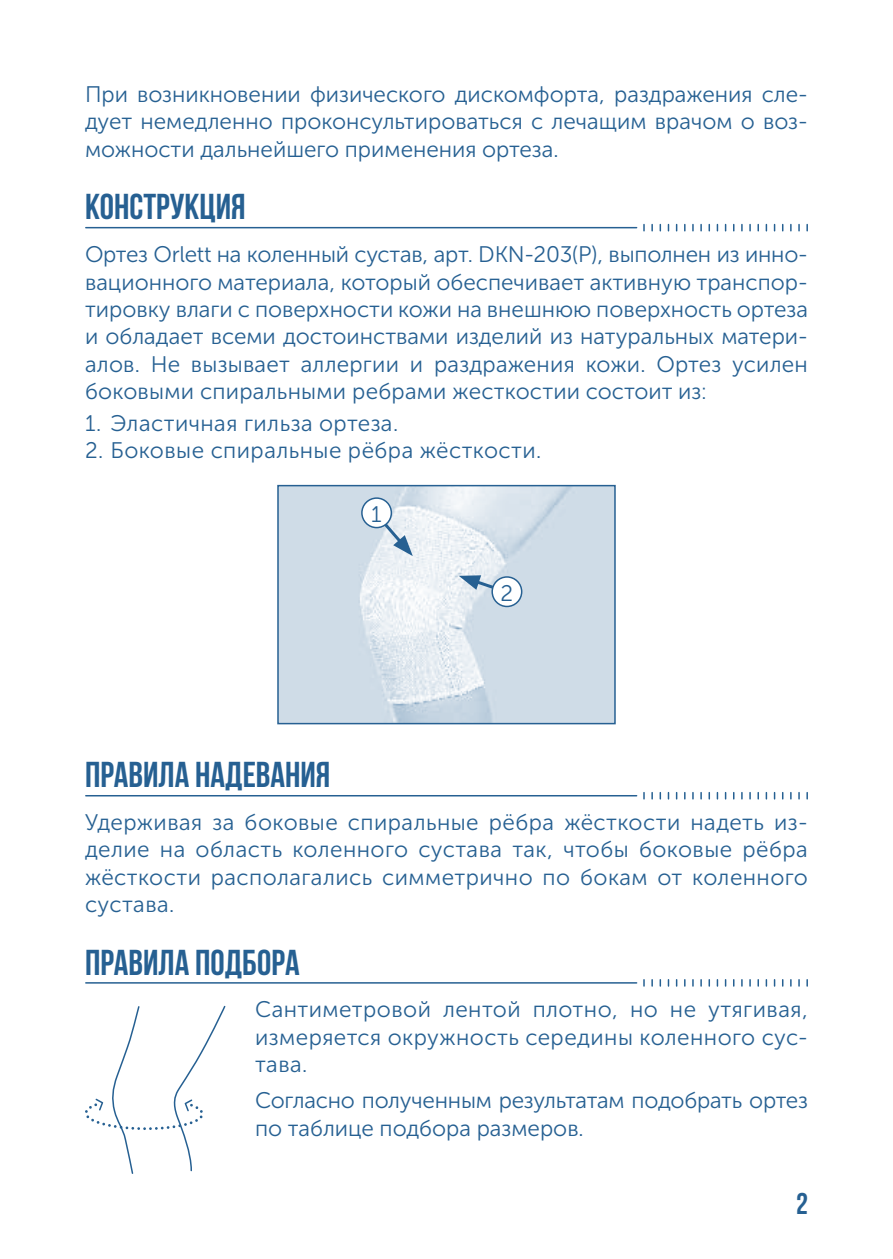
<style>
.page{position:relative;width:893px;height:1259px;background:#fff}
.page>*{position:absolute;margin:0;border:0;box-sizing:border-box;transform-origin:0 0}
.t1{font:700 36px "Bebas Neue";color:#266092}
.t2{font:700 30px "Bebas Neue";color:#266092}
.t3{font:22.5px/27.3px "Museo Sans Cyrl 300";letter-spacing:.01em;color:#266092;text-align:justify}
.t4{font:22.5px/27.3px "Museo Sans Cyrl 300";letter-spacing:-.01em;color:#266092}
</style>
<div class="page">
<svg style="left:85px;top:1005px;width:140px;height:169px"></svg>
<img style="left:280px;top:488px;width:333px;height:233px">
<div style="left:277px;top:485px;width:339px;height:239px;border:2px solid #266092"></div>
<svg style="left:459px;top:575px;width:64px;height:25px"></svg>
<svg style="left:367px;top:503px;width:46px;height:53px;background:#cad8e4"></svg>
<div style="left:492px;top:577px;width:30px;height:29px;background:#fff;border-radius:50%"></div>
<div style="left:491px;top:576px;width:31px;height:31px;border:2px solid #266092;border-radius:50%"></div>
<div style="left:362px;top:498px;width:29px;height:29px;background:#fff;border-radius:50%"></div>
<div style="left:361px;top:497px;width:31px;height:31px;border:2px solid #266092;border-radius:50%"></div>
<hr style="left:86px;top:227px;width:551px;height:1px;background:#266092">
<svg style="left:643px;top:224px;width:2px;height:7px"></svg>
<svg style="left:651px;top:224px;width:2px;height:7px"></svg>
<svg style="left:692px;top:224px;width:2px;height:7px"></svg>
<svg style="left:700px;top:224px;width:2px;height:7px"></svg>
<svg style="left:708px;top:224px;width:2px;height:7px"></svg>
<svg style="left:741px;top:224px;width:2px;height:7px"></svg>
<svg style="left:749px;top:224px;width:2px;height:7px"></svg>
<svg style="left:757px;top:224px;width:2px;height:7px"></svg>
<svg style="left:790px;top:224px;width:2px;height:7px"></svg>
<svg style="left:798px;top:224px;width:2px;height:7px"></svg>
<svg style="left:806px;top:224px;width:2px;height:7px"></svg>
<hr style="left:86px;top:795px;width:551px;height:1px;background:#266092">
<svg style="left:643px;top:792px;width:2px;height:7px"></svg>
<svg style="left:651px;top:792px;width:2px;height:7px"></svg>
<svg style="left:692px;top:792px;width:2px;height:7px"></svg>
<svg style="left:700px;top:792px;width:2px;height:7px"></svg>
<svg style="left:708px;top:792px;width:2px;height:7px"></svg>
<svg style="left:741px;top:792px;width:2px;height:7px"></svg>
<svg style="left:749px;top:792px;width:2px;height:7px"></svg>
<svg style="left:757px;top:792px;width:2px;height:7px"></svg>
<svg style="left:790px;top:792px;width:2px;height:7px"></svg>
<svg style="left:798px;top:792px;width:2px;height:7px"></svg>
<svg style="left:806px;top:792px;width:2px;height:7px"></svg>
<hr style="left:86px;top:982px;width:551px;height:1px;background:#266092">
<svg style="left:643px;top:979px;width:2px;height:7px"></svg>
<svg style="left:651px;top:979px;width:2px;height:7px"></svg>
<svg style="left:692px;top:979px;width:2px;height:7px"></svg>
<svg style="left:700px;top:979px;width:2px;height:7px"></svg>
<svg style="left:708px;top:979px;width:2px;height:7px"></svg>
<svg style="left:741px;top:979px;width:2px;height:7px"></svg>
<svg style="left:749px;top:979px;width:2px;height:7px"></svg>
<svg style="left:757px;top:979px;width:2px;height:7px"></svg>
<svg style="left:790px;top:979px;width:2px;height:7px"></svg>
<svg style="left:798px;top:979px;width:2px;height:7px"></svg>
<svg style="left:806px;top:979px;width:2px;height:7px"></svg>
<p class="t3" style="left:85px;top:81px;width:724px">При возникновении физического дискомфорта, раздражения сле&shy;дует немедленно проконсультироваться с лечащим врачом о воз&shy;можности дальнейшего применения ортеза.</p>
<h1 class="t1" style="left:85px;top:187px;width:162px">Конструкция</h1>
<p class="t3" style="left:85px;top:241px;width:724px">Ортез Orlett на коленный сустав, арт. DKN-203(Р), выполнен из инно&shy;вационного материала, который обеспечивает активную транспор&shy;тировку влаги с поверхности кожи на внешнюю поверхность ортеза и обладает всеми достоинствами изделий из натуральных матери&shy;алов. Не вызывает аллергии и раздражения кожи. Ортез усилен боковыми спиральными ребрами жесткостии состоит из:</p>
<p class="t3" style="left:85px;top:410px;width:315px">1. Эластичная гильза ортеза.</p>
<p class="t3" style="left:85px;top:437px;width:458px">2. Боковые спиральные рёбра жёсткости.</p>
<p class="t3" style="left:371px;top:500px;width:12px">1</p>
<p class="t3" style="left:500px;top:579px;width:14px">2</p>
<h1 class="t1" style="left:85px;top:755px;width:247px">ПРАВИЛА НАДЕВАНИЯ</h1>
<p class="t3" style="left:85px;top:808px;width:724px">Удерживая за боковые спиральные рёбра жёсткости надеть из&shy;делие на область коленного сустава так, чтобы боковые рёбра жёсткости располагались симметрично по бокам от коленного сустава.</p>
<h1 class="t1" style="left:85px;top:942px;width:216px">Правила подбора</h1>
<p class="t3" style="left:255px;top:996px;width:554px">Сантиметровой лентой плотно, но не утягивая, измеряется окружность середины коленного сус&shy;тава.</p>
<p class="t4" style="left:255px;top:1087px;width:554px">Согласно полученным результатам подобрать ортез по таблице подбора размеров.</p>
<h2 class="t2" style="left:796px;top:1187px;width:13px">2</h2>
</div>
